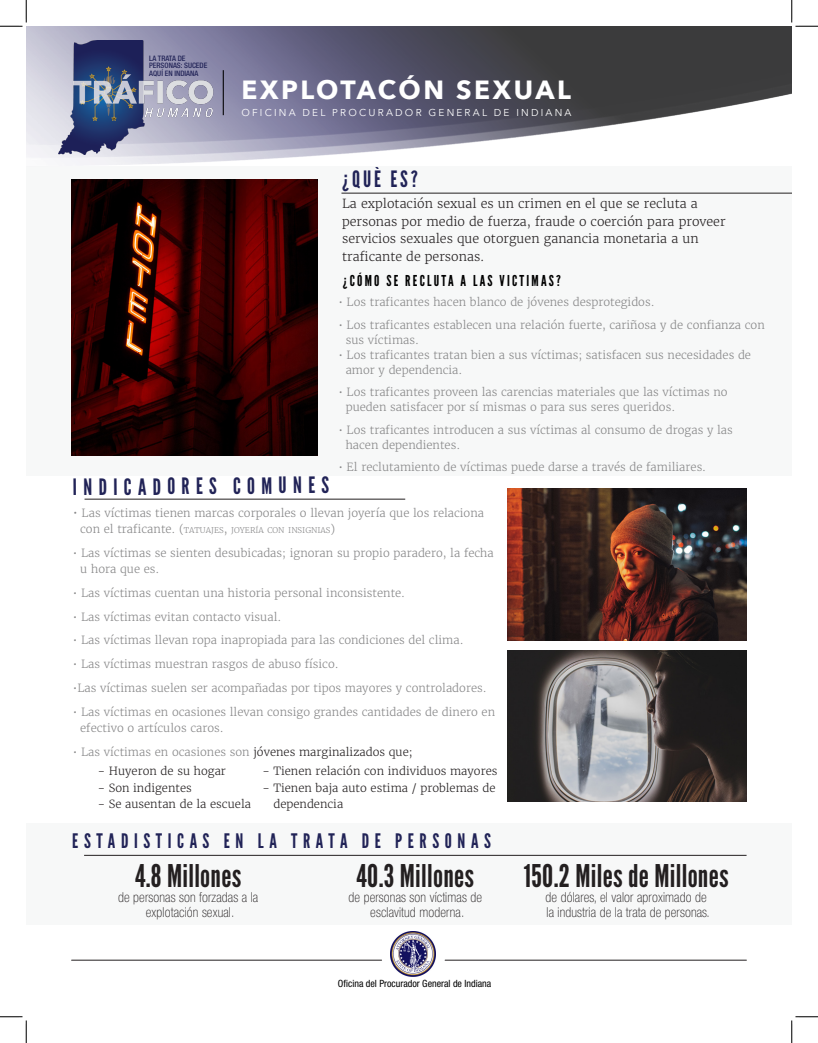
<style>
.page{position:relative;width:818px;height:1043px;background:#fff}
.page>*{position:absolute;margin:0;border:0;box-sizing:border-box;transform-origin:0 0}
.Web_Statistics_Text{font:31.25px "League Gothic";letter-spacing:.01em;color:#231f20}
.t1{font:700 26.25px "Avenir Next";letter-spacing:.1em;color:#fff}
.Page_Section_Header{font:22.5px "League Gothic";color:#212357}
.Page_Section_Header-2{font:20px "League Gothic";letter-spacing:.28em;color:#212357}
.Page_Section_Header-3{font:15px "League Gothic";letter-spacing:.15em;color:#000}
.Web_Statistics_Text-2{font:100 condensed 13.75px "Helvetica Neue LT Std";letter-spacing:.01em;color:#231f20}
.Body_Text{font:300 12.5px "Merriweather";color:#231f20}
.Body_Text-2{font:300 11.25px/16.2px "Merriweather";color:#868687}
.Body_Text-3{font:300 11.25px/16.2px "Merriweather";color:#231f20}
.t2{font:10px "Avenir Next";letter-spacing:.22em;color:#fff}
.Page_Section_Header-4{font:condensed 10px "Helvetica Neue LT Std";color:#000}
.Body_Text-4{font:300 7.88px "Merriweather";color:#868687}
.Page_Section_Header-5{font:500 condensed 7.5px "Helvetica Neue LT Std";color:#212357}
.s1{font-size:12.5px}
.s2{font-size:11.25px}
.s3{font-size:7.5px}
.s4{color:#231f20}
</style>
<div class="page">
<img style="left:26px;top:26px;width:766px;height:139px">
<div style="left:26px;top:823px;width:766px;height:102px;background:#f7f8f8"></div>
<div style="left:26px;top:166px;width:765px;height:309px;background:#f7f8f8"></div>
<hr style="left:84px;top:855px;width:662px;height:1px;background:#231f20">
<hr style="left:85px;top:499px;width:320px;height:1px;background:#231f20">
<hr style="left:341px;top:193px;width:451px;height:1px;background:#231f20">
<hr style="left:223px;top:70px;width:1px;height:45px;background:#000">
<img style="left:59px;top:40px;width:157px;height:114px">
<hr style="left:72px;top:960px;width:310px;height:1px;background:#231f20">
<hr style="left:445px;top:960px;width:301px;height:1px;background:#231f20">
<img style="left:391px;top:931px;width:45px;height:46px">
<img style="left:507px;top:651px;width:239px;height:150px">
<img style="left:72px;top:179px;width:246px;height:276px">
<img style="left:507px;top:488px;width:239px;height:153px">
<svg style="left:0;top:0;width:27px;height:27px"></svg>
<svg style="left:0;top:1016px;width:27px;height:27px"></svg>
<svg style="left:791px;top:0;width:27px;height:27px"></svg>
<svg style="left:791px;top:1016px;width:27px;height:27px"></svg>
<p class="Page_Section_Header-5" style="left:149px;top:54px;width:38px">LA TRATA DE</p>
<p class="Page_Section_Header-5" style="left:149px;top:61px;width:60px">PERSONAS: SUCEDE</p>
<p class="Page_Section_Header-5" style="left:149px;top:69px;width:51px">AQUÍ EN INDIANA</p>
<h2 class="t1" style="left:241px;top:67px;width:331px">EXPLOTACÓN SEXUAL</h2>
<p class="t2" style="left:241px;top:104px;width:332px">OFICINA DEL PROCURADOR GENERAL DE INDIANA</p>
<p class="Page_Section_Header" style="left:342px;top:166px;width:77px">¿QUÈ ES?</p>
<p class="Body_Text" style="left:342px;top:196px;width:357px">La explotación sexual es un crimen en el que se recluta a</p>
<p class="Body_Text" style="left:342px;top:213px;width:385px">personas por medio de fuerza, fraude o coerción para proveer</p>
<p class="Body_Text" style="left:342px;top:231px;width:358px">servicios sexuales que otorguen ganancia monetaria a un</p>
<p class="Body_Text" style="left:342px;top:248px;width:144px">traficante de personas.</p>
<p class="Page_Section_Header-3" style="left:343px;top:272px;width:220px">¿CÓMO SE RECLUTA A LAS VICTIMAS?</p>
<p class="Body_Text-2" style="left:338px;top:294px;width:318px">• Los traficantes hacen blanco de jóvenes desprotegidos.</p>
<p class="Body_Text-2" style="left:346px;top:317px;width:421px;line-height:15px;text-indent:-7px">• Los traficantes establecen una relación fuerte, cariñosa y de confianza con sus víctimas.</p>
<p class="Body_Text-2" style="left:346px;top:347px;width:407px;line-height:15px;text-indent:-7px">• Los traficantes tratan bien a sus víctimas; satisfacen sus necesidades de amor y dependencia.</p>
<p class="Body_Text-2" style="left:338px;top:384px;width:391px">• Los traficantes proveen las carencias materiales que las víctimas no</p>
<p class="Body_Text-2" style="left:346px;top:399px;width:331px">pueden satisfacer por sí mismas o para sus seres queridos.</p>
<p class="Body_Text-2" style="left:338px;top:422px;width:396px">• Los traficantes introducen a sus víctimas al consumo de drogas y las</p>
<p class="Body_Text-2" style="left:346px;top:437px;width:116px">hacen dependientes.</p>
<p class="Body_Text-2" style="left:338px;top:459px;width:369px">• El reclutamiento de víctimas puede darse a través de familiares.</p>
<p class="Page_Section_Header" style="left:73px;top:475px;width:258px;rotate:-1deg">INDICADORES COMUNES</p>
<p class="Body_Text-2" style="left:73px;top:505px;width:413px"><span class="s1">•</span> Las víctimas tienen marcas corporales o llevan joyería que los relaciona</p>
<p class="Body_Text-4" style="left:80px;top:525px;width:257px"><span class="s2">con el traficante.</span> <span class="s2">(</span>TATUAJES<span class="s2">,</span> JOYER<span class="s3">Í</span>A CON INSIGNIAS<span class="s2">)</span></p>
<p class="Body_Text-2" style="left:80px;top:545px;width:415px;text-indent:-7px">• Las víctimas se sienten desubicadas; ignoran su propio paradero, la fecha u hora que es.</p>
<p class="Body_Text-2" style="left:73px;top:585px;width:334px">• Las víctimas cuentan una historia personal inconsistente.</p>
<p class="Body_Text-2" style="left:73px;top:608px;width:210px">• Las víctimas evitan contacto visual.</p>
<p class="Body_Text-2" style="left:73px;top:632px;width:392px">• Las víctimas llevan ropa inapropiada para las condiciones del clima.</p>
<p class="Body_Text-2" style="left:73px;top:656px;width:267px">• Las víctimas muestran rasgos de abuso físico.</p>
<p class="Body_Text-2" style="left:73px;top:680px;width:415px">•Las víctimas suelen ser acompañadas por tipos mayores y controladores.</p>
<p class="Body_Text-2" style="left:80px;top:703px;width:416px;text-indent:-7px">• Las víctimas en ocasiones llevan consigo grandes cantidades de dinero en efectivo o artículos caros.</p>
<p class="Body_Text-2" style="left:73px;top:743px;width:341px">• Las víctimas en ocasiones son <span class="s4">jóvenes marginalizados que;</span></p>
<p class="Body_Text-3" style="left:98px;top:763px;width:130px">- Huyeron de su hogar</p>
<p class="Body_Text-3" style="left:98px;top:779px;width:96px">- Son indigentes</p>
<p class="Body_Text-3" style="left:98px;top:796px;width:155px">- Se ausentan de la escuela</p>
<p class="Body_Text-3" style="left:262px;top:763px;width:237px">- Tienen relación con individuos mayores</p>
<p class="Body_Text-3" style="left:273px;top:779px;width:224px;text-indent:-11px">- Tienen baja auto estima / problemas de dependencia</p>
<p class="Page_Section_Header-2" style="left:72px;top:829px;width:420px">ESTADISTICAS EN LA TRATA DE PERSONAS</p>
<p class="Web_Statistics_Text" style="left:135px;top:858px;width:108px">4.8 Millones</p>
<p class="Web_Statistics_Text-2" style="left:118px;top:890px;width:142px">de personas son forzadas a la</p>
<p class="Web_Statistics_Text-2" style="left:146px;top:905px;width:90px">explotación sexual.</p>
<p class="Web_Statistics_Text" style="left:356px;top:858px;width:119px">40.3 Millones</p>
<p class="Web_Statistics_Text-2" style="left:349px;top:890px;width:135px">de personas son víctimas de</p>
<p class="Web_Statistics_Text-2" style="left:370px;top:905px;width:95px">esclavitud moderna.</p>
<p class="Page_Section_Header-4" style="left:338px;top:978px;width:155px">Oficina del Procurador General de Indiana</p>
<p class="Web_Statistics_Text" style="left:524px;top:858px;width:207px">150.2 Miles de Millones</p>
<p class="Web_Statistics_Text-2" style="left:546px;top:890px;width:163px">de dólares, el valor aproximado de</p>
<p class="Web_Statistics_Text-2" style="left:546px;top:905px;width:165px">la industria de la trata de personas.</p>
</div>
